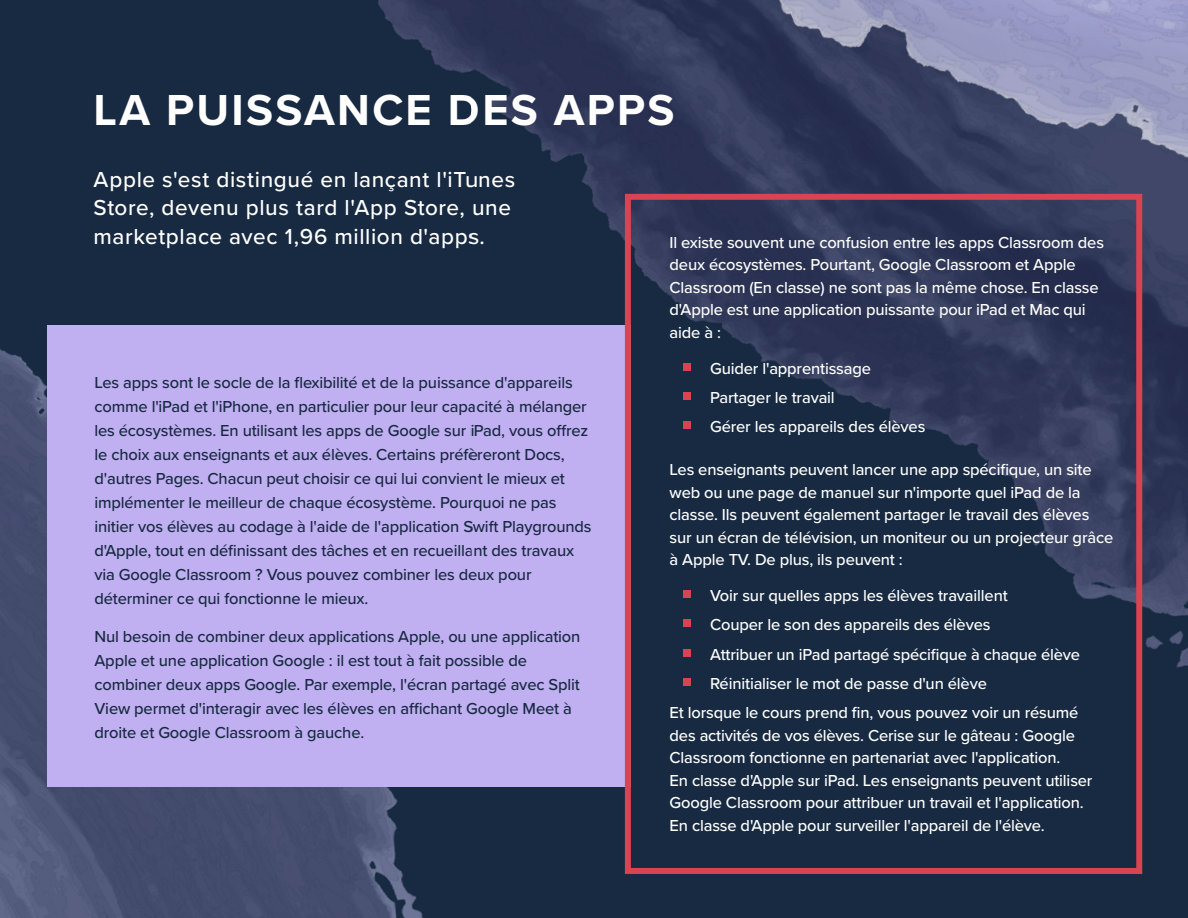
<style>
.page{position:relative;width:1188px;height:918px;background:#172a42}
.page>*{position:absolute;margin:0;border:0;box-sizing:border-box;transform-origin:0 0}
.t1{font:700 45px "Proxima Nova";letter-spacing:.05em;color:#fff}
.t2{font:500 22.5px/28.5px "Proxima Nova";letter-spacing:.025em;color:#fff}
.t3{font:500 16.5px/22.5px "Proxima Nova";letter-spacing:-.01em;color:#fff}
.t4{font:500 16.5px/24px "Proxima Nova";letter-spacing:-.01em;color:#172a42}
</style>
<div class="page">
<img style="left:0;top:349px;width:423px;height:569px">
<img style="left:378px;top:0;width:810px;height:779px">
<div style="left:47px;top:325px;width:664px;height:462px;background:#c1b0f1"></div>
<div style="left:625px;top:194px;width:517px;height:680px;border:6px solid #d94453"></div>
<div style="left:631px;top:323px;width:90px;height:512px;background:#172a42"></div>
<div style="left:683px;top:590px;width:8px;height:8px;background:#d94453"></div>
<div style="left:683px;top:620px;width:8px;height:7px;background:#d94453"></div>
<div style="left:683px;top:649px;width:8px;height:7px;background:#d94453"></div>
<div style="left:683px;top:678px;width:8px;height:8px;background:#d94453"></div>
<img style="left:472px;top:0;width:716px;height:563px">
<p class="t1" style="left:94px;top:77px;width:582px">LA PUISSANCE DES APPS</p>
<p class="t2" style="left:94px;top:164px;width:423px">Apple s'est distingué en lançant l'iTunes<br>Store, devenu plus tard l'App Store, une marketplace avec 1,96 million d'apps.</p>
<p class="t4" style="left:94px;top:370px;width:499px">Les apps sont le socle de la flexibilité et de la puissance d'appareils comme l'iPad et l'iPhone, en particulier pour leur capacité à mélanger les écosystèmes. En utilisant les apps de Google sur iPad, vous offrez le choix aux enseignants et aux élèves. Certains préfèreront Docs, d'autres Pages. Chacun peut choisir ce qui lui convient le mieux et implémenter le meilleur de chaque écosystème. Pourquoi ne pas initier vos élèves au codage à l'aide de l'application Swift Playgrounds d'Apple, tout en définissant des tâches et en recueillant des travaux via Google Classroom ? Vous pouvez combiner les deux pour déterminer ce qui fonctionne le mieux.</p>
<p class="t4" style="left:94px;top:624px;width:487px">Nul besoin de combiner deux applications Apple, ou une application Apple et une application Google : il est tout à fait possible de combiner deux apps Google. Par exemple, l'écran partagé avec Split View permet d'interagir avec les élèves en affichant Google Meet à droite et Google Classroom à gauche.</p>
<p class="t3" style="left:670px;top:231px;width:436px">Il existe souvent une confusion entre les apps Classroom des deux écosystèmes. Pourtant, Google Classroom et Apple Classroom (En classe) ne sont pas la même chose. En classe d'Apple est une application puissante pour iPad et Mac qui aide à :</p>
<p class="t3" style="left:710px;top:357px;width:162px">Guider l'apprentissage</p>
<p class="t3" style="left:710px;top:386px;width:126px">Partager le travail</p>
<p class="t3" style="left:710px;top:415px;width:217px">Gérer les appareils des élèves</p>
<p class="t3" style="left:670px;top:458px;width:445px">Les enseignants peuvent lancer une app spécifique, un site web ou une page de manuel sur n'importe quel iPad de la classe. Ils peuvent également partager le travail des élèves sur un écran de télévision, un moniteur ou un projecteur grâce à Apple TV. De plus, ils peuvent :</p>
<p class="t3" style="left:710px;top:584px;width:299px">Voir sur quelles apps les élèves travaillent</p>
<p class="t3" style="left:710px;top:613px;width:282px">Couper le son des appareils des élèves</p>
<p class="t3" style="left:710px;top:642px;width:372px">Attribuer un iPad partagé spécifique à chaque élève</p>
<p class="t3" style="left:710px;top:672px;width:278px">Réinitialiser le mot de passe d'un élève</p>
<p class="t3" style="left:670px;top:701px;width:424px">Et lorsque le cours prend fin, vous pouvez voir un résumé des activités de vos élèves. Cerise sur le gâteau : Google Classroom fonctionne en partenariat avec l'application.<br>En classe d'Apple sur iPad. Les enseignants peuvent utiliser Google Classroom pour attribuer un travail et l'application.<br>En classe d'Apple pour surveiller l'appareil de l'élève.</p>
</div>
